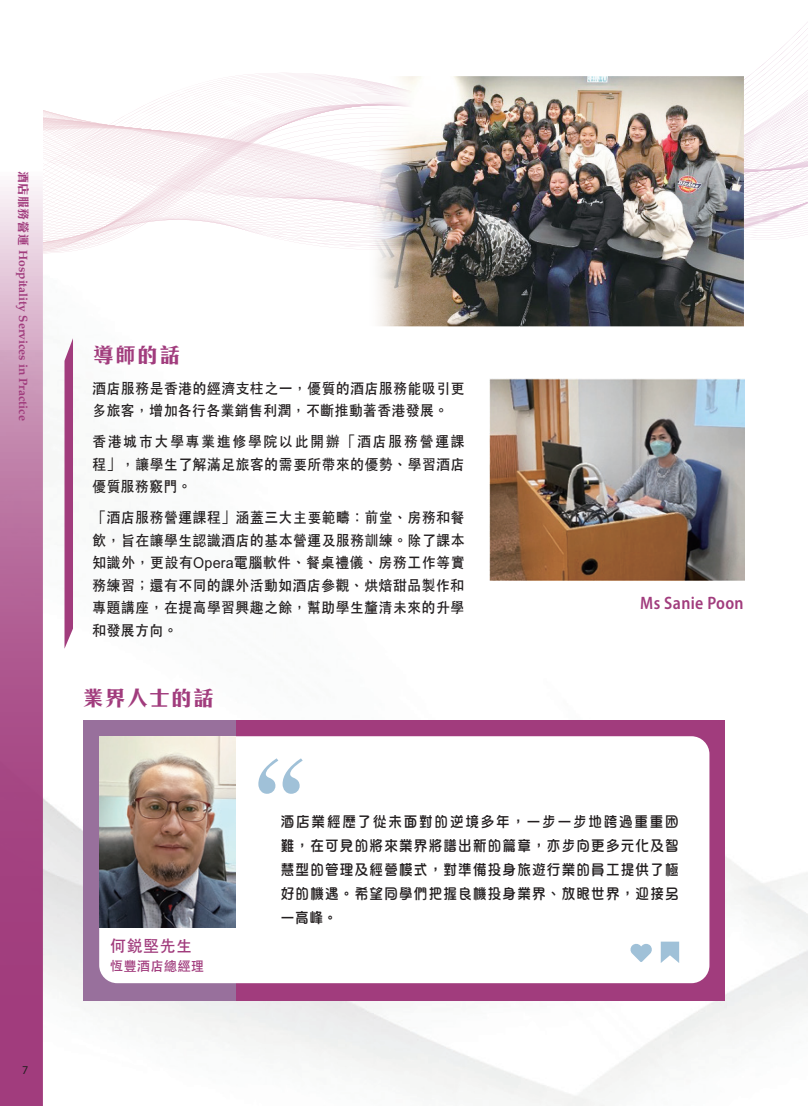
<style>
.page{position:relative;width:808px;height:1106px;background:#fff}
.page>*{position:absolute;margin:0;border:0;box-sizing:border-box;transform-origin:0 0}
.t1{font:700 21px "C Hei 3 HK";letter-spacing:.05em;color:#a13c7d}
.t2{font:600 semi-condensed 18px "Myriad Pro";letter-spacing:.02em;color:#a13c7d;scale:.95 1}
.t3{font:700 16.5px "C Hei 2 HK";color:#a13c7d}
.t4{font:700 15px/22.5px "C Hei 2 HK";letter-spacing:.005em;color:#231f20;text-align:justify;scale:.95 1}
.t5{font:15px/24px "DF Hua Zong HK W5";letter-spacing:.035em;color:#231f20;text-align:justify;scale:.95 1}
.t6{font:700 13.5px "C Hei 2 HK";color:#a13c7d}
.t7{font:700 12px "Palatino";color:#a13c7d}
.t8{font:12px "Myriad Pro";color:#231f20}
.s1{font-family:"C Hei 3 HK"}
</style>
<div class="page">
<img style="left:43px;top:326px;width:765px;height:780px">
<svg style="left:43px;top:69px;width:765px;height:180px"></svg>
<svg style="left:0;top:187px;width:43px;height:919px;background:#b86e9d"></svg>
<img style="left:489px;top:379px;width:255px;height:201px">
<svg style="left:64px;top:338px;width:9px;height:310px;background:#ab528c"></svg>
<img style="left:366px;top:77px;width:378px;height:249px">
<div style="left:83px;top:720px;width:153px;height:280px;background:#98709c"></div>
<div style="left:236px;top:720px;width:488px;height:280px;background:#a13c7d"></div>
<div style="left:99px;top:736px;width:610px;height:247px;background:#fff;border-radius:18px"></div>
<img style="left:99px;top:736px;width:137px;height:191px">
<svg style="left:258px;top:758px;width:45px;height:35px"></svg>
<svg style="left:630px;top:944px;width:22px;height:18px"></svg>
<svg style="left:661px;top:941px;width:18px;height:22px"></svg>
<p class="t7" style="left:34px;top:170px;width:251px;rotate:90deg"><span class="s1">酒店服務營運</span> Hospitality Services in Practice</p>
<p class="t8" style="left:22px;top:1063px;width:8px">7</p>
<h1 class="t1" style="left:93px;top:345px;width:89px">導師的話</h1>
<p class="t4" style="left:92px;top:377px;width:394px">酒店服務是香港的經濟支柱之一，優質的酒店服務能吸引更多旅客，增加各行各業銷售利潤，不斷推動著香港發展。</p>
<p class="t4" style="left:92px;top:430px;width:394px">香港城市大學專業進修學院以此開辦「酒店服務營運課程」，讓學生了解滿足旅客的需要所帶來的優勢、學習酒店優質服務竅門。</p>
<p class="t4" style="left:92px;top:506px;width:394px">「酒店服務營運課程」涵蓋三大主要範疇：前堂、房務和餐飲，旨在讓學生認識酒店的基本營運及服務訓練。除了課本知識外，更設有Opera電腦軟件、餐桌禮儀、房務工作等實務練習；還有不同的課外活動如酒店參觀、烘焙甜品製作和專題講座，在提高學習興趣之餘，幫助學生釐清未來的升學和發展方向。</p>
<h1 class="t1" style="left:83px;top:687px;width:133px">業界人士的話</h1>
<p class="t2" style="left:640px;top:592px;width:110px">Ms Sanie Poon</p>
<p class="t3" style="left:110px;top:937px;width:84px">何銳堅先生</p>
<p class="t6" style="left:110px;top:959px;width:96px">恆豐酒店總經理</p>
<p class="t5" style="left:281px;top:809px;width:421px">酒店業經歷了從未面對的逆境多年，一步一步地跨過重重困難，在可見的將來業界將譜出新的篇章，亦步向更多元化及智慧型的管理及經營模式，對準備投身旅遊行業的員工提供了極好的機遇。希望同學們把握良機投身業界、放眼世界，迎接另一高峰。</p>
</div>
